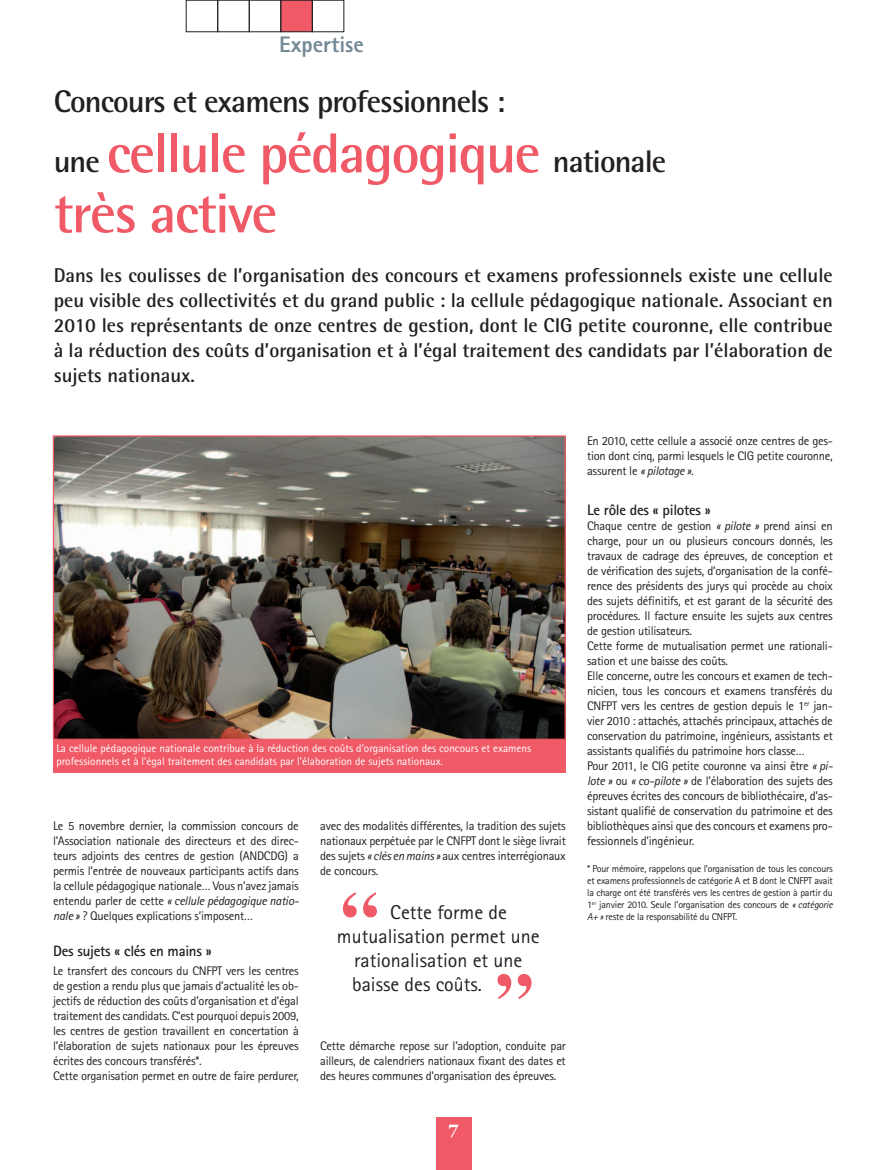
<style>
.page{position:relative;width:886px;height:1170px;background:#fff}
.page>*{position:absolute;margin:0;border:0;box-sizing:border-box;transform-origin:0 0}
.t1{font:700 75px "Times";color:#f05a67}
.t2{font:700 56.25px/60px "Rotis Semi Sans";letter-spacing:-.03em;color:#f05a67}
.t3{font:700 31.25px "Rotis Semi Sans";letter-spacing:-.03em;color:#231f20}
.t4{font:800 22.5px "Rotis Sans Serif";color:#738a95}
.t5{font:700 20px/25px "Rotis Semi Sans";color:#231f20;text-align:justify}
.t6{font:20px "Rotis Sans Serif";color:#231f20}
.t7{font:700 17.5px "Georgia";color:#fff}
.t8{font:700 15px "Rotis Sans Serif";letter-spacing:-.02em;color:#231f20}
.t9{font:12.5px/15px "Rotis Sans Serif";letter-spacing:-.02em;color:#231f20;text-align:justify}
.t10{font:11.25px/13.5px "Rotis Sans Serif";color:#fff}
.t11{font:10px/12px "Rotis Sans Serif";letter-spacing:-.02em;color:#231f20;text-align:justify}
.s1{font-size:31.25px;color:#231f20}
.s2{font-style:italic}
</style>
<div class="page">
<div style="left:186px;top:0;width:32px;height:32px;border:1px solid #231f20"></div>
<div style="left:217px;top:0;width:33px;height:32px;border:1px solid #231f20"></div>
<div style="left:281px;top:0;width:31px;height:32px;background:#f05a67"></div>
<div style="left:280px;top:0;width:33px;height:32px;border:1px solid #231f20"></div>
<div style="left:249px;top:0;width:32px;height:32px;border:1px solid #231f20"></div>
<div style="left:312px;top:0;width:32px;height:32px;border:1px solid #231f20"></div>
<div style="left:436px;top:1116px;width:35px;height:53px;background:#f05a67"></div>
<img style="left:55px;top:437px;width:509px;height:300px">
<div style="left:53px;top:435px;width:513px;height:304px;border:1px solid #f05a67"></div>
<div style="left:53px;top:739px;width:512px;height:33px;background:#f05a67"></div>
<h3 class="t4" style="left:279px;top:30px;width:86px">Expertise</h3>
<h3 class="t3" style="left:54px;top:82px;width:453px">Concours et examens professionnels :</h3>
<h2 class="t2" style="left:54px;top:122px;width:614px"><span class="s1">une</span> cellule pédagogique <span class="s1">nationale </span>très active</h2>
<p class="t5" style="left:54px;top:262px;width:780px">Dans les coulisses de l’organisation des concours et examens professionnels existe une cellule peu visible des collectivités et du grand public : la cellule pédagogique nationale. Associant en 2010 les représentants de onze centres de gestion, dont le CIG petite couronne, elle contribue à la réduction des coûts d’organisation et à l’égal traitement des candidats par l’élaboration de sujets nationaux.</p>
<p class="t10" style="left:56px;top:741px;width:476px">La cellule pédagogique nationale contribue à la réduction des coûts d’organisation des concours et examens professionnels et à l’égal traitement des candidats par l’élaboration de sujets nationaux.</p>
<p class="t9" style="left:53px;top:818px;width:247px">Le 5 novembre dernier, la commission concours de l’Association nationale des directeurs et des direc&shy;teurs adjoints des centres de gestion (ANDCDG) a permis l’entrée de nouveaux participants actifs dans la cellule pédagogique nationale… Vous n’avez jamais entendu parler de cette <span class="s2">« cellule pédagogique natio&shy;nale »</span> ? Quelques explications s’imposent…</p>
<p class="t8" style="left:53px;top:941px;width:160px">Des sujets « clés en mains »</p>
<p class="t9" style="left:53px;top:962px;width:247px;text-align:left">Le transfert des concours du CNFPT vers les centres de gestion a rendu plus que jamais d’actualité les ob&shy;jectifs de réduction des coûts d’organisation et d’égal traitement des candidats. C’est pourquoi depuis 2009, les centres de gestion travaillent en concertation à l’élaboration de sujets nationaux pour les épreuves écrites des concours transférés*.<br>Cette organisation permet en outre de faire perdurer,</p>
<p class="t9" style="left:320px;top:818px;width:247px">avec des modalités différentes, la tradition des sujets nationaux perpétuée par le CNFPT dont le siège livrait des sujets <span class="s2">« clés en mains »</span> aux centres interrégionaux de concours.</p>
<h1 class="t1" style="left:338px;top:873px;width:47px">‘‘</h1>
<h3 class="t6" style="left:390px;top:900px;width:118px">Cette forme de</h3>
<h3 class="t6" style="left:337px;top:924px;width:204px">mutualisation permet une</h3>
<h3 class="t6" style="left:354px;top:948px;width:170px">rationalisation et une</h3>
<h3 class="t6" style="left:352px;top:972px;width:131px">baisse des coûts.</h3>
<h1 class="t1" style="left:491px;top:955px;width:47px">’’</h1>
<p class="t9" style="left:320px;top:1038px;width:247px">Cette démarche repose sur l’adoption, conduite par ailleurs, de calendriers nationaux fixant des dates et des heures communes d’organisation des épreuves.</p>
<h3 class="t7" style="left:449px;top:1114px;width:11px">77</h3>
<p class="t9" style="left:587px;top:433px;width:247px">En 2010, cette cellule a associé onze centres de ges&shy;tion dont cinq, parmi lesquels le CIG petite couronne, assurent le <span class="s2">« pilotage ».</span></p>
<p class="t8" style="left:587px;top:500px;width:125px">Le rôle des « pilotes »</p>
<p class="t9" style="left:587px;top:518px;width:247px;text-align:left">Chaque centre de gestion <span class="s2">« pilote »</span> prend ainsi en charge, pour un ou plusieurs concours donnés, les travaux de cadrage des épreuves, de conception et de vérification des sujets, d’organisation de la confé&shy;rence des présidents des jurys qui procède au choix des sujets définitifs, et est garant de la sécurité des procédures. Il facture ensuite les sujets aux centres de gestion utilisateurs.<br>Cette forme de mutualisation permet une rationali&shy;sation et une baisse des coûts.<br>Elle concerne, outre les concours et examen de tech&shy;nicien, tous les concours et examens transférés du CNFPT vers les centres de gestion depuis le 1<sup>er</sup> jan&shy;vier 2010 : attachés, attachés principaux, attachés de conservation du patrimoine, ingénieurs, assistants et assistants qualifiés du patrimoine hors classe…<br>Pour 2011, le CIG petite couronne va ainsi être <span class="s2">« pi&shy;lote »</span> ou <span class="s2">« co-pilote »</span> de l’élaboration des sujets des épreuves écrites des concours de bibliothécaire, d’as&shy;sistant qualifié de conservation du patrimoine et des bibliothèques ainsi que des concours et examens pro&shy;fessionnels d’ingénieur.</p>
<p class="t11" style="left:587px;top:862px;width:247px">* Pour mémoire, rappelons que l’organisation de tous les concours et examens professionnels de catégorie A et B dont le CNFPT avait la charge ont été transférés vers les centres de gestion à partir du 1<sup>er</sup> janvier 2010. Seule l’organisation des concours de <span class="s2">« catégorie A+ »</span> reste de la responsabilité du CNFPT.</p>
</div>
